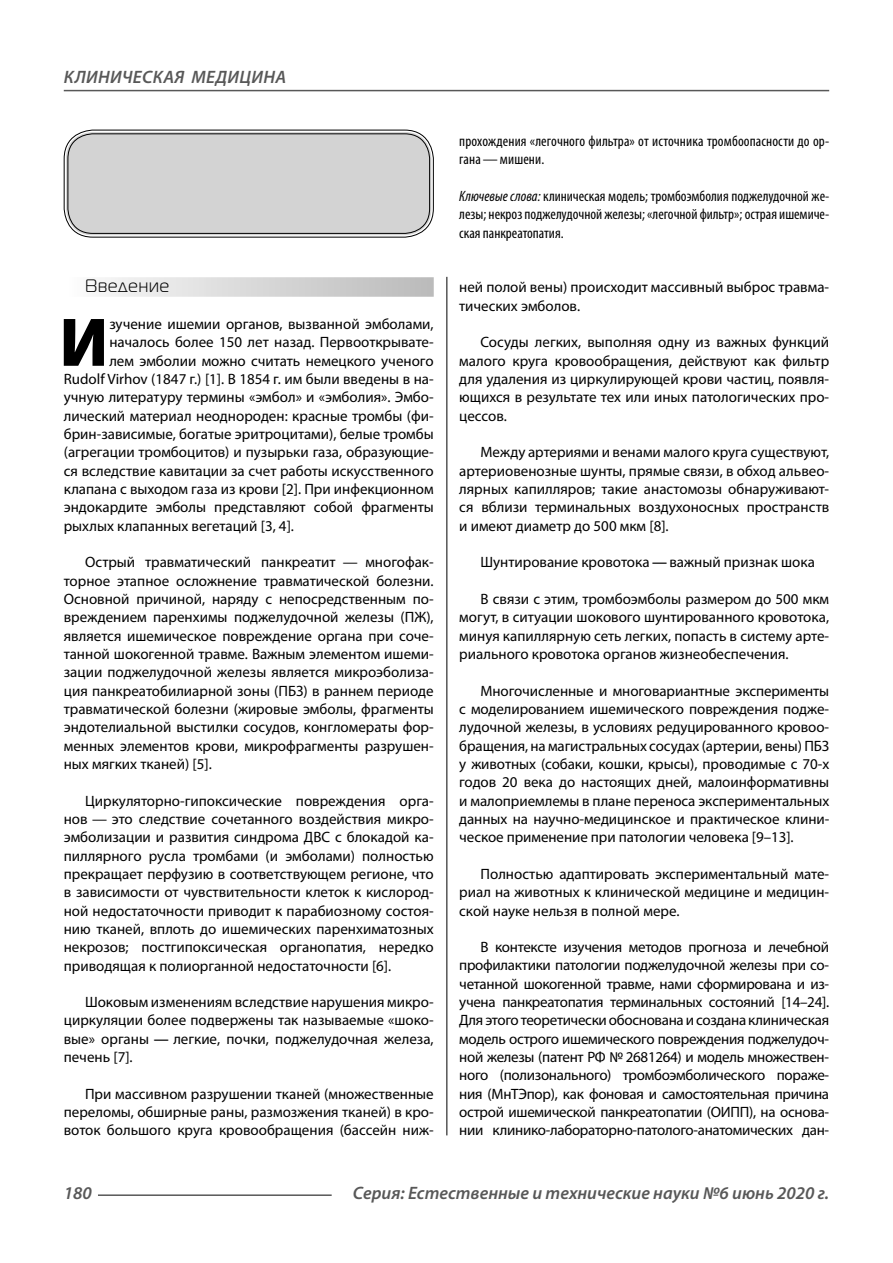
<style>
.page{position:relative;width:893px;height:1263px;background:#fff}
.page>*{position:absolute;margin:0;border:0;box-sizing:border-box;transform-origin:0 0}
.t1{font:900 69.3px "Myriad Pro";color:#000}
.t2{font:italic 600 18px "Myriad Pro";color:#585858}
.t3{font:italic 600 18px "Myriad Pro";letter-spacing:.02em;color:#585858}
.t4{font:18px "Magistral C";letter-spacing:.05em;color:#000}
.t5{font:15px/18.3px "Myriad Pro";color:#000;text-align:justify}
.t6{font:condensed 15px/18.3px "Myriad Pro";letter-spacing:.005em;color:#000}
.s1{font-weight:600}
.s2{font-style:italic}
</style>
<div class="page">
<hr style="left:446px;top:264px;width:1px;height:871px;background:#000">
<div style="left:64px;top:277px;width:370px;height:20px;background:linear-gradient(to right,#fcfcfc,#bababa)"></div>
<div style="left:66px;top:132px;width:365px;height:103px;background:#d3d3d3;border-radius:27px"></div>
<div style="left:64px;top:130px;width:370px;height:107px;border:1px solid #000;border-radius:29px"></div>
<div style="left:68px;top:133px;width:362px;height:101px;border:1px solid #000;border-radius:25px"></div>
<hr style="left:98px;top:1194px;width:234px;height:2px;background:#585858">
<hr style="left:64px;top:90px;width:765px;height:1px;background:#585858">
<p class="t3" style="left:64px;top:67px;width:224px">КЛИНИЧЕСКАЯ МЕДИЦИНА</p>
<p class="t4" style="left:85px;top:277px;width:86px">Введение</p>
<p class="t1" style="left:59px;top:301px;width:50px">И</p>
<p class="t5" style="left:109px;top:315px;width:326px">зучение ишемии органов, вызванной эмболами,</p>
<p class="t5" style="left:109px;top:333px;width:326px">началось более 150 лет назад. Первооткрывате-</p>
<p class="t5" style="left:109px;top:351px;width:326px">лем эмболии можно считать немецкого ученого</p>
<p class="t5" style="left:64px;top:370px;width:371px">Rudolf Virhov (1847 г.) [1]. В 1854 г. им были введены в на-</p>
<p class="t5" style="left:64px;top:388px;width:371px">учную литературу термины «эмбол» и «эмболия». Эмбо-</p>
<p class="t5" style="left:64px;top:406px;width:371px">лический материал неоднороден: красные тромбы (фи-</p>
<p class="t5" style="left:64px;top:425px;width:371px">брин-зависимые, богатые эритроцитами), белые тромбы</p>
<p class="t5" style="left:64px;top:443px;width:371px">(агрегации тромбоцитов) и пузырьки газа, образующие-</p>
<p class="t5" style="left:64px;top:461px;width:371px">ся вследствие кавитации за счет работы искусственного</p>
<p class="t5" style="left:64px;top:480px;width:371px">клапана с выходом газа из крови [2]. При инфекционном</p>
<p class="t5" style="left:64px;top:498px;width:371px">эндокардите эмболы представляют собой фрагменты</p>
<p class="t5" style="left:64px;top:516px;width:232px">рыхлых клапанных вегетаций [3, 4].</p>
<p class="t5" style="left:64px;top:553px;width:371px;text-indent:21px">Острый травматический панкреатит — многофак&shy;торное этапное осложнение травматической болезни.<br>Основной причиной, наряду с непосредственным по&shy;вреждением паренхимы поджелудочной железы (ПЖ), является ишемическое повреждение органа при соче&shy;танной шокогенной травме. Важным элементом ишеми&shy;зации поджелудочной железы является микроэболиза&shy;ция панкреатобилиарной зоны (ПБЗ) в раннем периоде травматической болезни (жировые эмболы, фрагменты эндотелиальной выстилки сосудов, конгломераты фор&shy;менных элементов крови, микрофрагменты разрушен&shy;ных мягких тканей) [5].</p>
<p class="t5" style="left:64px;top:791px;width:371px;text-indent:21px">Циркуляторно-гипоксические повреждения орга&shy;нов — это следствие сочетанного воздействия микро&shy;эмболизации и развития синдрома ДВС с блокадой ка&shy;пиллярного русла тромбами (и эмболами) полностью прекращает перфузию в соответствующем регионе, что в зависимости от чувствительности клеток к кислород&shy;ной недостаточности приводит к парабиозному состоя&shy;нию тканей, вплоть до ишемических паренхиматозных некрозов; постгипоксическая органопатия, нередко приводящая к полиорганной недостаточности [6].</p>
<p class="t5" style="left:64px;top:993px;width:371px;text-indent:21px">Шоковым изменениям вследствие нарушения микро&shy;циркуляции более подвержены так называемые «шоко&shy;вые» органы <span class="s1">—</span> легкие, почки, поджелудочная железа, печень [7].</p>
<p class="t5" style="left:64px;top:1084px;width:371px;text-indent:21px">При массивном разрушении тканей (множественные переломы, обширные раны, размозжения тканей) в кро&shy;воток большого круга кровообращения (бассейн ниж-</p>
<p class="t6" style="left:459px;top:132px;width:371px">прохождения «легочного фильтра» от источника тромбоопасности до ор&shy;гана—мишени.</p>
<p class="t6" style="left:459px;top:187px;width:372px;text-align:justify"><span class="s2">Ключевые слова:</span> клиническая модель; тромбоэмболия поджелудочной же&shy;лезы; некроз поджелудочной железы; «легочной фильтр»; острая ишемиче&shy;ская панкреатопатия.</p>
<p class="t5" style="left:459px;top:278px;width:371px">ней полой вены) происходит массивный выброс травма&shy;тических эмболов.</p>
<p class="t5" style="left:459px;top:333px;width:371px;text-indent:21px">Сосуды легких, выполняя одну из важных функций малого круга кровообращения, действуют как фильтр для удаления из циркулирующей крови частиц, появля&shy;ющихся в результате тех или иных патологических про&shy;цессов.</p>
<p class="t5" style="left:459px;top:443px;width:371px;text-indent:21px">Между артериями и венами малого круга существуют, артериовенозные шунты, прямые связи, в обход альвео&shy;лярных капилляров; такие анастомозы обнаруживают&shy;ся вблизи терминальных воздухоносных пространств и имеют диаметр до 500 мкм [8].</p>
<p class="t5" style="left:480px;top:553px;width:336px">Шунтирование кровотока <span class="s1">—</span> важный признак шока</p>
<p class="t5" style="left:459px;top:590px;width:371px;text-indent:21px">В связи с этим, тромбоэмболы размером до 500 мкм могут, в ситуации шокового шунтированного кровотока, минуя капиллярную сеть легких, попасть в систему арте&shy;риального кровотока органов жизнеобеспечения.</p>
<p class="t5" style="left:459px;top:681px;width:372px;text-indent:21px">Многочисленные и многовариантные эксперименты с моделированием ишемического повреждения подже&shy;лудочной железы, в условиях редуцированного кровоо&shy;бращения, на магистральных сосудах (артерии, вены) ПБЗ у животных (собаки, кошки, крысы), проводимые с 70-х годов 20 века до настоящих дней, малоинформативны и малоприемлемы в плане переноса экспериментальных данных на научно-медицинское и практическое клини&shy;ческое применение при патологии человека [9–13].</p>
<p class="t5" style="left:459px;top:864px;width:371px;text-indent:21px">Полностью адаптировать экспериментальный мате&shy;риал на животных к клинической медицине и медицин&shy;ской науке нельзя в полной мере.</p>
<p class="t5" style="left:459px;top:938px;width:371px;text-indent:21px">В контексте изучения методов прогноза и лечебной профилактики патологии поджелудочной железы при со&shy;четанной шокогенной травме, нами сформирована и из&shy;учена панкреатопатия терминальных состояний [14–24].<br>Для этого теоретически обоснована и создана клиническая модель острого ишемического повреждения поджелудоч&shy;ной железы (патент РФ № 2681264) и модель множествен&shy;ного (полизонального) тромбоэмболического пораже&shy;ния (МнТЭпор), как фоновая и самостоятельная причина острой ишемической панкреатопатии (ОИПП), на основа&shy;нии клинико-лабораторно-патолого-анатомических дан-</p>
<p class="t2" style="left:64px;top:1182px;width:30px">180</p>
<p class="t2" style="left:353px;top:1182px;width:478px">Серия: Естественные и технические науки №6 июнь 2020 г.</p>
</div>
